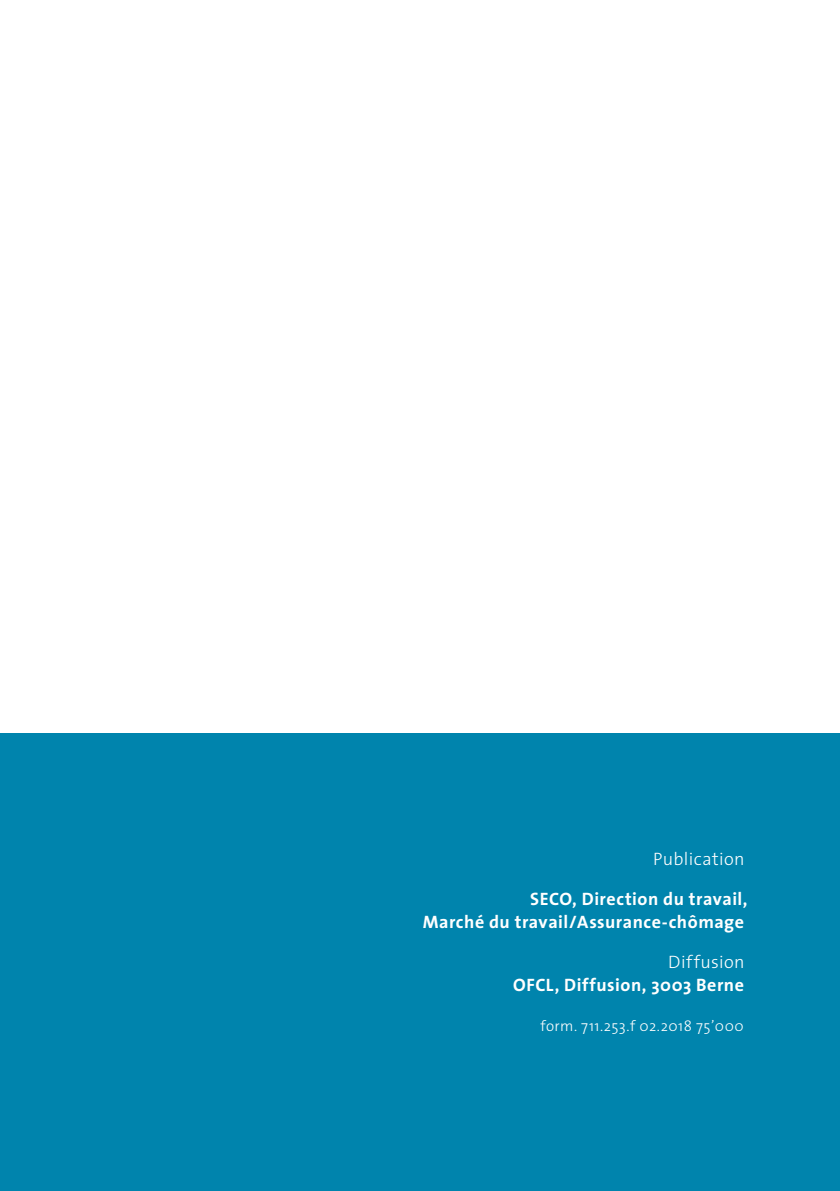
<style>
.page{position:relative;width:840px;height:1191px;background:#fff}
.page>*{position:absolute;margin:0;border:0;box-sizing:border-box;transform-origin:0 0}
.t1{font:700 18px/23px "The Sans";letter-spacing:.03em;color:#fff;text-align:right}
.t2{font:300 18px "The Sans";letter-spacing:.025em;color:#fff}
.t3{font:300 15px "The Sans";letter-spacing:.03em;color:#fff}
</style>
<div class="page">
<div style="left:0;top:733px;width:839px;height:458px;background:#0084ad"></div>
<p class="t2" style="left:652px;top:844px;width:93px">Publication</p>
<p class="t1" style="left:422px;top:887px;width:326px">SECO, Direction du travail,<br>Marché du travail/Assurance-chômage</p>
<p class="t2" style="left:668px;top:947px;width:78px">Diffusion</p>
<p class="t1" style="left:513px;top:973px;width:232px">OFCL, Diffusion, 3003 Berne</p>
<p class="t3" style="left:540px;top:1013px;width:205px">form. 711.253.f 02.2018 75’000</p>
</div>
